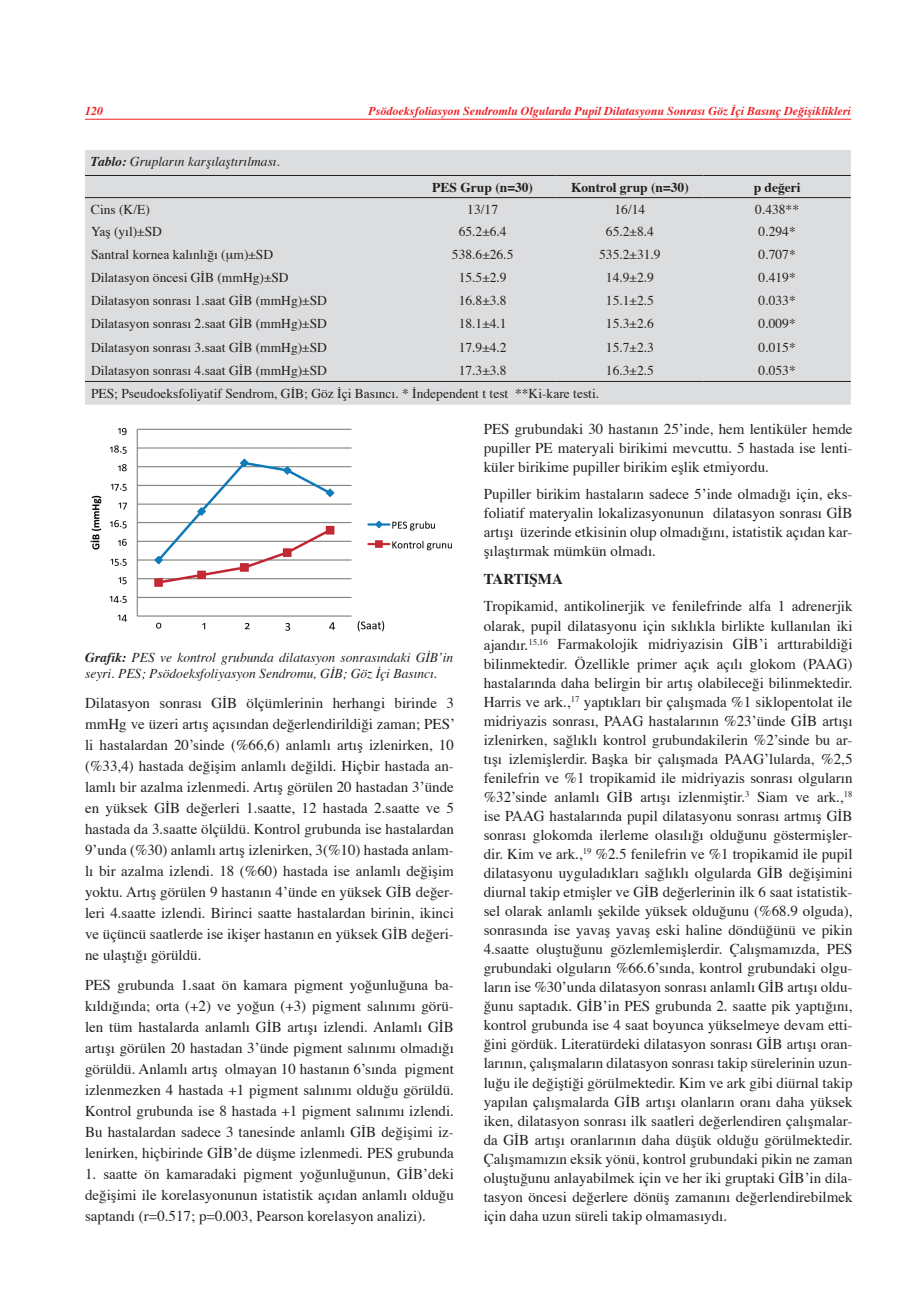
<style>
.page{position:relative;width:915px;height:1306px;background:#fff}
.page>*{position:absolute;margin:0;border:0;box-sizing:border-box;transform-origin:0 0}
.t1{font:15px/19px "Times";color:#231f20;text-align:justify}
.t2{font:700 15px "Times";color:#231f20}
.t3{font:13.5px "Times";color:#231f20}
.t4{font:italic 13.5px/16.5px "Times";color:#231f20}
.t5{font:700 13.5px "Times";color:#231f20}
.t6{font:italic 700 12px "Times";color:#ee1d23}
.s1{font-weight:700}
</style>
<div class="page">
<hr style="left:85px;top:119px;width:765px;height:1px;background:#ee1d23">
<img style="left:90px;top:428px;width:362px;height:204px">
<div style="left:85px;top:150px;width:765px;height:255px;background:#dcdddf"></div>
<hr style="left:85px;top:175px;width:324px;height:1px;background:#231f20">
<hr style="left:409px;top:175px;width:147px;height:1px;background:#231f20">
<hr style="left:556px;top:175px;width:147px;height:1px;background:#231f20">
<hr style="left:703px;top:175px;width:147px;height:1px;background:#231f20">
<hr style="left:85px;top:197px;width:324px;height:1px;background:#231f20">
<hr style="left:409px;top:197px;width:147px;height:1px;background:#231f20">
<hr style="left:556px;top:197px;width:147px;height:1px;background:#231f20">
<hr style="left:703px;top:197px;width:147px;height:1px;background:#231f20">
<hr style="left:85px;top:381px;width:324px;height:1px;background:#231f20">
<hr style="left:409px;top:381px;width:147px;height:1px;background:#231f20">
<hr style="left:556px;top:381px;width:147px;height:1px;background:#231f20">
<hr style="left:703px;top:381px;width:147px;height:1px;background:#231f20">
<svg style="left:226px;top:252px;width:7px;height:9px"></svg>
<p class="t6" style="left:85px;top:103px;width:19px">120</p>
<p class="t6" style="left:368px;top:103px;width:483px">Psödoeksfoliasyon Sendromlu Olgularda Pupil Dilatasyonu Sonrası Göz İçi Basınç Değişiklikleri</p>
<p class="t4" style="left:91px;top:154px;width:190px"><span class="s1">Tablo:</span> Grupların karşılaştırılması.</p>
<p class="t5" style="left:432px;top:178px;width:102px">PES Grup (n=30)</p>
<p class="t5" style="left:571px;top:178px;width:119px">Kontrol grup (n=30)</p>
<p class="t5" style="left:753px;top:178px;width:48px">p değeri</p>
<p class="t3" style="left:91px;top:201px;width:60px">Cins (K/E)</p>
<p class="t3" style="left:467px;top:201px;width:32px">13/17</p>
<p class="t3" style="left:614px;top:201px;width:32px">16/14</p>
<p class="t3" style="left:755px;top:201px;width:45px">0.438**</p>
<p class="t3" style="left:91px;top:223px;width:72px">Yaş (yıl)±SD</p>
<p class="t3" style="left:458px;top:223px;width:49px">65.2±6.4</p>
<p class="t3" style="left:605px;top:223px;width:49px">65.2±8.4</p>
<p class="t3" style="left:758px;top:223px;width:39px">0.294*</p>
<p class="t3" style="left:91px;top:245px;width:184px">Santral kornea kalınlığı ( m)±SD</p>
<p class="t3" style="left:452px;top:245px;width:63px">538.6±26.5</p>
<p class="t3" style="left:599px;top:245px;width:63px">535.2±31.9</p>
<p class="t3" style="left:758px;top:245px;width:39px">0.707*</p>
<p class="t3" style="left:91px;top:269px;width:199px">Dilatasyon öncesi GİB (mmHg)±SD</p>
<p class="t3" style="left:458px;top:269px;width:49px">15.5±2.9</p>
<p class="t3" style="left:605px;top:269px;width:49px">14.9±2.9</p>
<p class="t3" style="left:758px;top:269px;width:39px">0.419*</p>
<p class="t3" style="left:91px;top:292px;width:237px">Dilatasyon sonrası 1.saat GİB (mmHg)±SD</p>
<p class="t3" style="left:458px;top:292px;width:49px">16.8±3.8</p>
<p class="t3" style="left:605px;top:292px;width:49px">15.1±2.5</p>
<p class="t3" style="left:758px;top:292px;width:39px">0.033*</p>
<p class="t3" style="left:91px;top:315px;width:237px">Dilatasyon sonrası 2.saat GİB (mmHg)±SD</p>
<p class="t3" style="left:458px;top:315px;width:49px">18.1±4.1</p>
<p class="t3" style="left:605px;top:315px;width:49px">15.3±2.6</p>
<p class="t3" style="left:758px;top:315px;width:39px">0.009*</p>
<p class="t3" style="left:91px;top:338px;width:237px">Dilatasyon sonrası 3.saat GİB (mmHg)±SD</p>
<p class="t3" style="left:458px;top:338px;width:49px">17.9±4.2</p>
<p class="t3" style="left:605px;top:338px;width:49px">15.7±2.3</p>
<p class="t3" style="left:758px;top:338px;width:39px">0.015*</p>
<p class="t3" style="left:91px;top:362px;width:237px">Dilatasyon sonrası 4.saat GİB (mmHg)±SD</p>
<p class="t3" style="left:458px;top:362px;width:49px">17.3±3.8</p>
<p class="t3" style="left:605px;top:362px;width:49px">16.3±2.5</p>
<p class="t3" style="left:758px;top:362px;width:39px">0.053*</p>
<p class="t3" style="left:91px;top:385px;width:509px">PES; Pseudoeksfoliyatif Sendrom, GİB; Göz İçi Basıncı. * İndependent t test **Ki-kare testi.</p>
<p class="t4" style="left:85px;top:650px;width:369px"><span class="s1">Grafik:</span> PES ve kontrol grubunda dilatasyon sonrasındaki GİB’in seyri. PES; Psödoeksfoliyasyon Sendromu, GİB; Göz İçi Basıncı.</p>
<p class="t1" style="left:85px;top:693px;width:371px;line-height:21px">Dilatasyon sonrası GİB ölçümlerinin herhangi birinde 3 mmHg ve üzeri artış açısından değerlendirildiği zaman; PES’ li hastalardan 20’sinde (%66,6) anlamlı artış izlenirken, 10 (%33,4) hastada değişim anlamlı değildi. Hiçbir hastada an&shy;lamlı bir azalma izlenmedi. Artış görülen 20 hastadan 3’ünde en yüksek GİB değerleri 1.saatte, 12 hastada 2.saatte ve 5 hastada da 3.saatte ölçüldü. Kontrol grubunda ise hastalardan 9’unda (%30) anlamlı artış izlenirken, 3(%10) hastada anlam&shy;lı bir azalma izlendi. 18 (%60) hastada ise anlamlı değişim yoktu. Artış görülen 9 hastanın 4’ünde en yüksek GİB değer&shy;leri 4.saatte izlendi. Birinci saatte hastalardan birinin, ikinci ve üçüncü saatlerde ise ikişer hastanın en yüksek GİB değeri&shy;ne ulaştığı görüldü.</p>
<p class="t1" style="left:85px;top:975px;width:370px;line-height:21px">PES grubunda 1.saat ön kamara pigment yoğunluğuna ba&shy;kıldığında; orta (+2) ve yoğun (+3) pigment salınımı görü&shy;len tüm hastalarda anlamlı GİB artışı izlendi. Anlamlı GİB artışı görülen 20 hastadan 3’ünde pigment salınımı olmadığı görüldü. Anlamlı artış olmayan 10 hastanın 6’sında pigment izlenmezken 4 hastada +1 pigment salınımı olduğu görüldü.<br>Kontrol grubunda ise 8 hastada +1 pigment salınımı izlendi.<br>Bu hastalardan sadece 3 tanesinde anlamlı GİB değişimi iz&shy;lenirken, hiçbirinde GİB’de düşme izlenmedi. PES grubunda</p>
<p class="t1" style="left:85px;top:1164px;width:370px;line-height:21px">1. saatte ön kamaradaki pigment yoğunluğunun, GİB’deki değişimi ile korelasyonunun istatistik açıdan anlamlı olduğu saptandı (r=0.517; p=0.003, Pearson korelasyon analizi).</p>
<p class="t1" style="left:483px;top:420px;width:370px">PES grubundaki 30 hastanın 25’inde, hem lentiküler hemde pupiller PE materyali birikimi mevcuttu. 5 hastada ise lenti&shy;küler birikime pupiller birikim eşlik etmiyordu.</p>
<p class="t1" style="left:483px;top:485px;width:370px">Pupiller birikim hastaların sadece 5’inde olmadığı için, eks&shy;foliatif materyalin lokalizasyonunun dilatasyon sonrası GİB artışı üzerinde etkisinin olup olmadığını, istatistik açıdan kar&shy;şılaştırmak mümkün olmadı.</p>
<p class="t2" style="left:483px;top:569px;width:81px">TARTIŞMA</p>
<p class="t1" style="left:483px;top:597px;width:370px">Tropikamid, antikolinerjik ve fenilefrinde alfa 1 adrenerjik olarak, pupil dilatasyonu için sıklıkla birlikte kullanılan iki ajandır.<sup>15,16</sup> Farmakolojik midriyazisin GİB’i arttırabildiği bilinmektedir. Özellikle primer açık açılı glokom (PAAG) hastalarında daha belirgin bir artış olabileceği bilinmektedir.<br>Harris ve ark.,<sup>17</sup> yaptıkları bir çalışmada %1 siklopentolat ile midriyazis sonrası, PAAG hastalarının %23’ünde GİB artışı izlenirken, sağlıklı kontrol grubundakilerin %2’sinde bu ar&shy;tışı izlemişlerdir. Başka bir çalışmada PAAG’lularda, %2,5 fenilefrin ve %1 tropikamid ile midriyazis sonrası olguların %32’sinde anlamlı GİB artışı izlenmiştir.<sup>3</sup> Siam ve ark.,<sup>18 </sup>ise PAAG hastalarında pupil dilatasyonu sonrası artmış GİB sonrası glokomda ilerleme olasılığı olduğunu göstermişler&shy;dir. Kim ve ark.,<sup>19</sup> %2.5 fenilefrin ve %1 tropikamid ile pupil dilatasyonu uyguladıkları sağlıklı olgularda GİB değişimini diurnal takip etmişler ve GİB değerlerinin ilk 6 saat istatistik&shy;sel olarak anlamlı şekilde yüksek olduğunu (%68.9 olguda), sonrasında ise yavaş yavaş eski haline döndüğünü ve pikin 4.saatte oluştuğunu gözlemlemişlerdir. Çalışmamızda, PES grubundaki olguların %66.6’sında, kontrol grubundaki olgu&shy;ların ise %30’unda dilatasyon sonrası anlamlı GİB artışı oldu&shy;ğunu saptadık. GİB’in PES grubunda 2. saatte pik yaptığını, kontrol grubunda ise 4 saat boyunca yükselmeye devam etti&shy;ğini gördük. Literatürdeki dilatasyon sonrası GİB artışı oran&shy;larının, çalışmaların dilatasyon sonrası takip sürelerinin uzun&shy;luğu ile değiştiği görülmektedir. Kim ve ark gibi diürnal takip yapılan çalışmalarda GİB artışı olanların oranı daha yüksek iken, dilatasyon sonrası ilk saatleri değerlendiren çalışmalar&shy;da GİB artışı oranlarının daha düşük olduğu görülmektedir.<br>Çalışmamızın eksik yönü, kontrol grubundaki pikin ne zaman oluştuğunu anlayabilmek için ve her iki gruptaki GİB’in dila&shy;tasyon öncesi değerlere dönüş zamanını değerlendirebilmek için daha uzun süreli takip olmamasıydı.</p>
</div>
